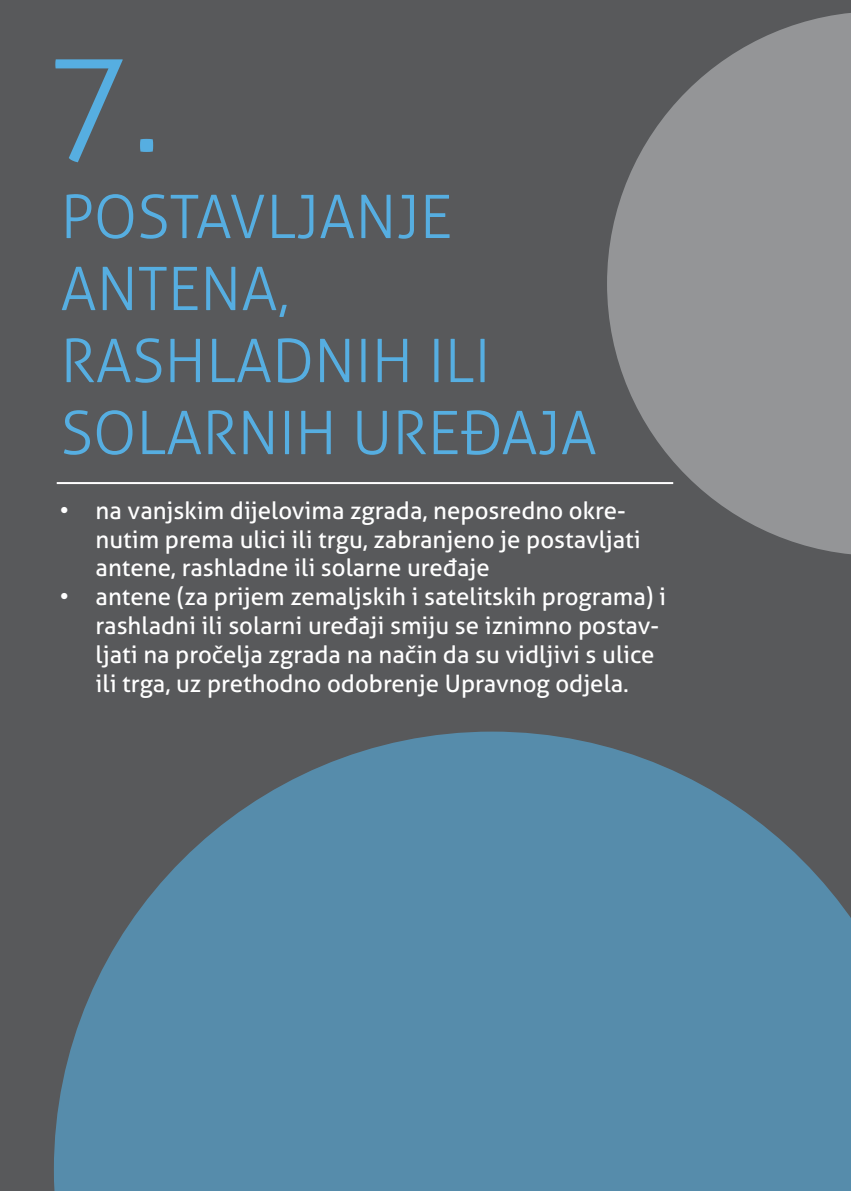
<style>
.page{position:relative;width:851px;height:1191px;background:#fff}
.page>*{position:absolute;margin:0;border:0;box-sizing:border-box;transform-origin:0 0}
.t1{font:300 144px "Aller";color:#56aee1}
.t2{font:300 60px/72px "Aller";color:#56aee1}
.t3{font:24px/28.8px "Aller";color:#fff}
</style>
<div class="page">
<div style="left:0;top:0;width:850px;height:1191px;background:#58595b"></div>
<hr style="left:57px;top:482px;width:616px;height:2px;background:#fff">
<svg style="left:607px;top:13px;width:243px;height:541px;fill:#949597"></svg>
<svg style="left:54px;top:731px;width:796px;height:460px;fill:#568cab"></svg>
<h1 class="t1" style="left:45px;top:14px;width:117px">7.</h1>
<h2 class="t2" style="left:60px;top:181px;width:537px">POSTAVLJANJE<br>ANTENA,<br>RASHLADNIH ILI<br>SOLARNIH UREĐAJA</h2>
<p class="t3" style="left:96px;top:496px;width:546px;text-indent:-36px">• na vanjskim dijelovima zgrada, neposredno okre&shy;nutim prema ulici ili trgu, zabranjeno je postavljati antene, rashladne ili solarne uređaje</p>
<p class="t3" style="left:96px;top:582px;width:572px;text-indent:-36px">• antene (za prijem zemaljskih i satelitskih programa) i rashladni ili solarni uređaji smiju se iznimno postav&shy;ljati na pročelja zgrada na način da su vidljivi s ulice ili trga, uz prethodno odobrenje Upravnog odjela.</p>
</div>
